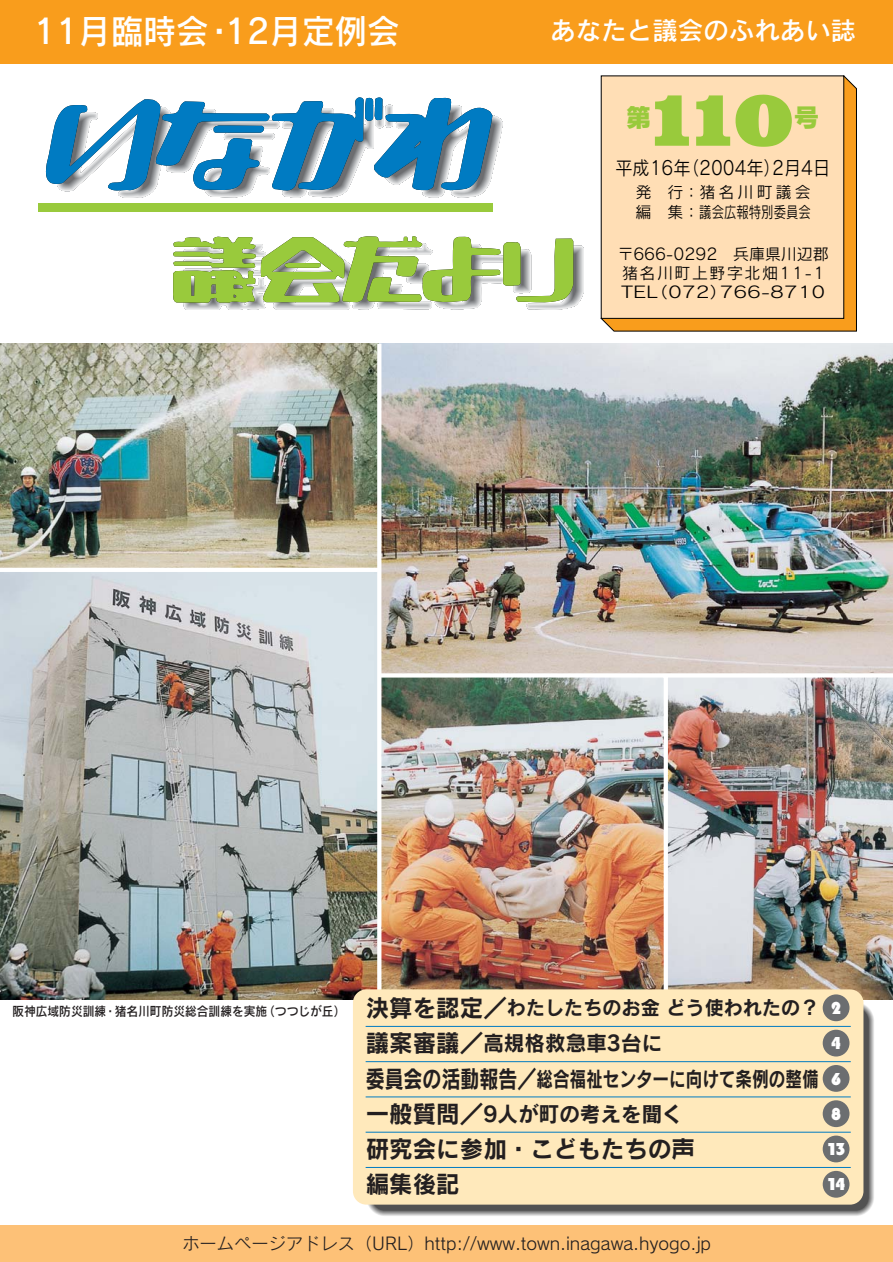
<style>
.page{position:relative;width:893px;height:1262px;background:#fff}
.page>*{position:absolute;margin:0;border:0;box-sizing:border-box;transform-origin:0 0}
.t1{font:60px "RF Num 060 H";color:#99ca3c}
.t2{font:33.9px "Rodin CID DB";color:#fff;scale:.96 1}
.t3{font:25.5px "Rodin CID DB";color:#fff}
.t4{font:25.5px "Rodin CID EB";color:#99ca3c}
.t5{font:24px/35.2px "Rodin CID B";color:#231f20}
.t6{font:21px/35.2px "Rodin CID B";color:#231f20}
.t7{font:19.5px "Rodin CID B";color:#231f20}
.t8{font:19.05px "Rodin CID M";color:#000;scale:.9 1}
.t9{font:700 18px/35.2px "URW Puiseux D";color:#fff}
.t10{font:17.25px "Rodin CID M";color:#231f20}
.t11{font:15.9px/19.2px "Rodin CID M";color:#000}
.t12{font:12.75px "Rodin CID DB";color:#231f20;scale:.92 1}
.s1{font-size:24px}
</style>
<div class="page">
<img style="left:0;top:343px;width:892px;height:656px">
<svg style="left:377px;top:344px;width:4px;height:645px"></svg>
<div style="left:663px;top:675px;width:5px;height:324px;background:#fff"></div>
<div style="left:0;top:567px;width:379px;height:5px;background:#fff"></div>
<svg style="left:379px;top:673px;width:513px;height:4px"></svg>
<svg style="left:372px;top:1008px;width:496px;height:202px;background:#63615c"></svg>
<div style="left:0;top:0;width:892px;height:64px;background:#f99d1c"></div>
<div style="left:0;top:1225px;width:892px;height:36px;background:#fdc177"></div>
<svg style="left:600px;top:75px;width:257px;height:257px;background:#dc922a"></svg>
<div style="left:601px;top:76px;width:243px;height:243px;background:#ffdeb5"></div>
<svg style="left:45px;top:98px;width:458px;height:100px"></svg>
<svg style="left:173px;top:236px;width:410px;height:73px"></svg>
<div style="left:38px;top:203px;width:454px;height:9px;background:#99ca3c"></div>
<div style="left:353px;top:989px;width:510px;height:215px;background:#ffe9bb;border-radius:13px"></div>
<hr style="left:365px;top:1026px;width:485px;height:1px;background:#007bc2">
<hr style="left:365px;top:1061px;width:485px;height:1px;background:#007bc2">
<hr style="left:365px;top:1096px;width:485px;height:1px;background:#007bc2">
<hr style="left:365px;top:1131px;width:485px;height:1px;background:#007bc2">
<hr style="left:365px;top:1167px;width:485px;height:1px;background:#007bc2">
<div style="left:822px;top:1135px;width:27px;height:27px;background:#6c6e70;border-radius:50%"></div>
<div style="left:822px;top:1170px;width:27px;height:27px;background:#6c6e70;border-radius:50%"></div>
<div style="left:822px;top:1100px;width:27px;height:27px;background:#6c6e70;border-radius:50%"></div>
<div style="left:822px;top:1065px;width:27px;height:26px;background:#6c6e70;border-radius:50%"></div>
<div style="left:822px;top:1029px;width:27px;height:27px;background:#6c6e70;border-radius:50%"></div>
<div style="left:822px;top:994px;width:27px;height:27px;background:#6c6e70;border-radius:50%"></div>
<h2 class="t2" style="left:33px;top:18px;width:383px">11月臨時会・12月定例会</h2>
<h3 class="t3" style="left:550px;top:21px;width:308px">あなたと議会のふれあい誌</h3>
<h3 class="t4" style="left:625px;top:108px;width:27px">第</h3>
<h1 class="t1" style="left:651px;top:91px;width:144px">✄✄✂</h1>
<h3 class="t4" style="left:793px;top:108px;width:27px">号</h3>
<p class="t8" style="left:615px;top:161px;width:240px">平成16年（2004年）2月4日</p>
<p class="t11" style="left:635px;top:185px;width:177px">発 行：猪名川町議会編 集：議会広報特別委員会</p>
<p class="t11" style="left:618px;top:246px;width:212px">〒666-0292 兵庫県川辺郡猪名川町上野字北畑11-1<br>TEL（072）766-8710</p>
<p class="t7" style="left:366px;top:1000px;width:455px"><span class="s1">決算を認定／</span>わたしたちのお金どう使われたの？</p>
<h3 class="t6" style="left:366px;top:1028px;width:454px"><span class="s1">議案審議／</span>高規格救急車3台に<br><span class="s1">委員会の活動報告／</span>総合福祉センターに向けて条例の整備<span class="s1">一般質問／</span>9人が町の考えを聞く</h3>
<h3 class="t5" style="left:366px;top:1134px;width:331px">研究会に参加・こどもたちの声編集後記</h3>
<p class="t9" style="left:827px;top:1133px;width:20px">13<br>14</p>
<p class="t12" style="left:12px;top:1006px;width:363px">阪神広域防災訓練・猪名川町防災総合訓練を実施（つつじが丘）</p>
<p class="t9" style="left:831px;top:992px;width:11px">2</p>
<p class="t9" style="left:831px;top:1027px;width:11px">4</p>
<p class="t9" style="left:831px;top:1062px;width:11px">6</p>
<p class="t9" style="left:831px;top:1098px;width:11px">8</p>
<p class="t10" style="left:182px;top:1237px;width:530px">ホームページアドレス（URL）http://www.town.inagawa.hyogo.jp</p>
</div>
